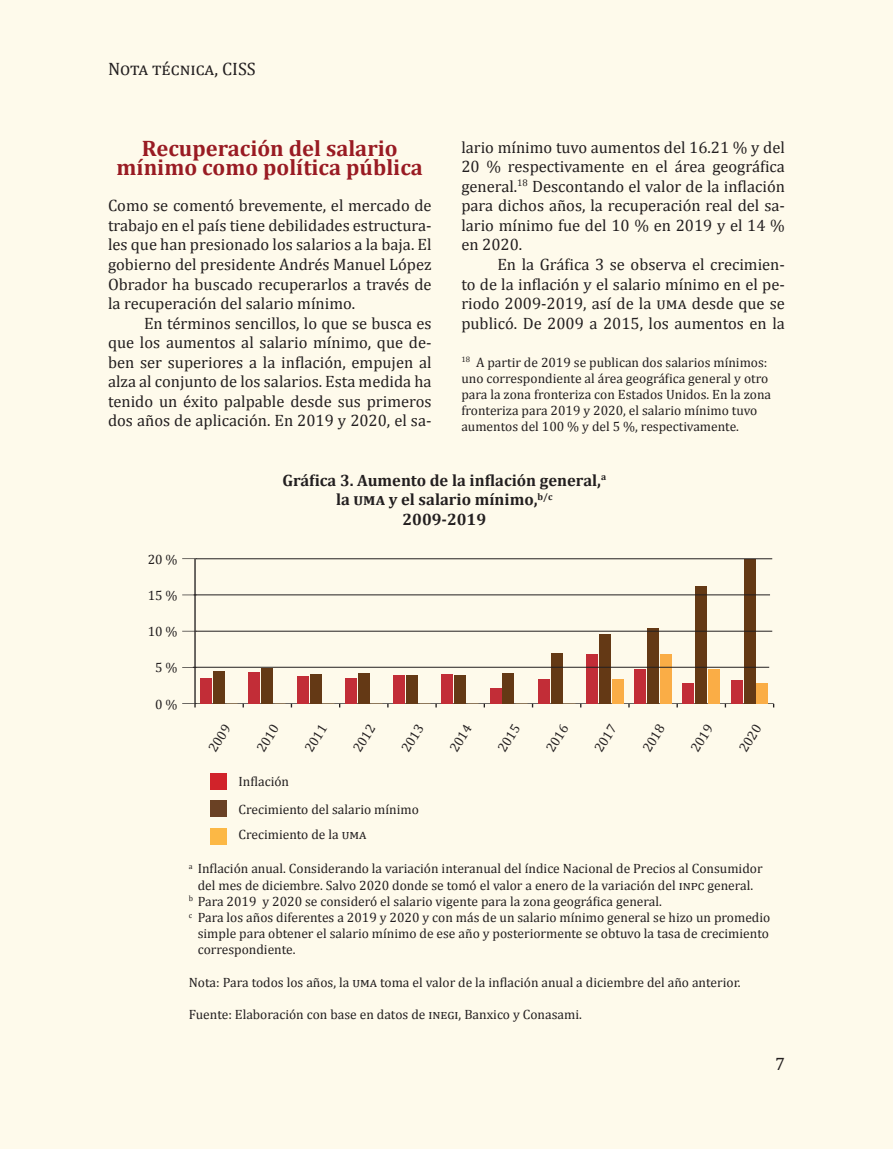
<style>
.page{position:relative;width:893px;height:1149px;background:#fff}
.page>*{position:absolute;margin:0;border:0;box-sizing:border-box;transform-origin:0 0}
.t1{font:700 22.5px/19.5px "Cambria";color:#991b23;text-align:center}
.t2{font:18px "Cambria";color:#231f20}
.t3{font:16.5px/19.5px "Cambria";color:#231f20;text-align:justify}
.t4{font:700 16.5px/19.5px "Cambria";color:#231f20;text-align:center}
.t5{font:13.5px/16.2px "Cambria";color:#231f20}
</style>
<div class="page">
<div style="left:0;top:0;width:893px;height:1148px;background:#fefaeb"></div>
<hr style="left:195px;top:703px;width:579px;height:1px;background:#231f20">
<hr style="left:195px;top:558px;width:1px;height:145px;background:#231f20">
<svg style="left:182px;top:703px;width:15px;height:4px"></svg>
<svg style="left:182px;top:667px;width:15px;height:1px"></svg>
<svg style="left:182px;top:630px;width:14px;height:1px"></svg>
<svg style="left:182px;top:594px;width:12px;height:1px"></svg>
<svg style="left:182px;top:558px;width:14px;height:1px"></svg>
<div style="left:612px;top:679px;width:11px;height:24px;background:#faad46"></div>
<div style="left:660px;top:654px;width:12px;height:49px;background:#faad46"></div>
<div style="left:708px;top:668px;width:12px;height:35px;background:#faad46"></div>
<div style="left:757px;top:683px;width:11px;height:20px;background:#faad46"></div>
<div style="left:213px;top:670px;width:12px;height:33px;background:#643915"></div>
<div style="left:262px;top:668px;width:11px;height:35px;background:#643915"></div>
<div style="left:310px;top:673px;width:11px;height:30px;background:#643915"></div>
<div style="left:358px;top:673px;width:12px;height:30px;background:#643915"></div>
<div style="left:406px;top:674px;width:12px;height:29px;background:#643915"></div>
<div style="left:454px;top:675px;width:12px;height:28px;background:#643915"></div>
<div style="left:503px;top:673px;width:11px;height:30px;background:#643915"></div>
<div style="left:551px;top:652px;width:11px;height:51px;background:#643915"></div>
<div style="left:599px;top:634px;width:12px;height:69px;background:#643915"></div>
<div style="left:647px;top:628px;width:12px;height:75px;background:#643915"></div>
<div style="left:695px;top:586px;width:12px;height:117px;background:#643915"></div>
<div style="left:744px;top:558px;width:11px;height:145px;background:#643915"></div>
<div style="left:200px;top:677px;width:12px;height:26px;background:#c22d37"></div>
<div style="left:249px;top:671px;width:11px;height:32px;background:#c22d37"></div>
<div style="left:297px;top:675px;width:11px;height:28px;background:#c22d37"></div>
<div style="left:345px;top:677px;width:12px;height:26px;background:#c22d37"></div>
<div style="left:393px;top:674px;width:12px;height:29px;background:#c22d37"></div>
<div style="left:442px;top:673px;width:11px;height:30px;background:#c22d37"></div>
<div style="left:490px;top:688px;width:11px;height:15px;background:#c22d37"></div>
<div style="left:538px;top:679px;width:12px;height:24px;background:#c22d37"></div>
<div style="left:586px;top:654px;width:12px;height:49px;background:#c22d37"></div>
<div style="left:634px;top:668px;width:12px;height:35px;background:#c22d37"></div>
<div style="left:683px;top:683px;width:11px;height:20px;background:#c22d37"></div>
<div style="left:731px;top:680px;width:11px;height:23px;background:#c22d37"></div>
<div style="left:210px;top:773px;width:17px;height:16px;background:#d1232a"></div>
<div style="left:210px;top:828px;width:17px;height:16px;background:#fcb845"></div>
<div style="left:210px;top:800px;width:17px;height:16px;background:#6a4124"></div>
<hr style="left:193px;top:666px;width:576px;height:1px;background:#231f20">
<hr style="left:196px;top:558px;width:576px;height:1px;background:#231f20">
<hr style="left:196px;top:630px;width:576px;height:1px;background:#231f20">
<hr style="left:194px;top:594px;width:576px;height:1px;background:#231f20">
<h2 class="t2" style="left:108px;top:58px;width:149px">Nota técnica, CISS</h2>
<h1 class="t1" style="left:117px;top:137px;width:308px">Recuperación del salario mínimo como política pública</h1>
<p class="t3" style="left:108px;top:196px;width:325px">Como se comentó brevemente, el mercado de trabajo en el país tiene debilidades estructura&shy;les que han presionado los salarios a la baja. El gobierno del presidente Andrés Manuel López Obrador ha buscado recuperarlos a través de la recuperación del salario mínimo.</p>
<p class="t3" style="left:108px;top:313px;width:325px;text-indent:36px">En términos sencillos, lo que se busca es que los aumentos al salario mínimo, que de&shy;ben ser superiores a la inflación, empujen al alza al conjunto de los salarios. Esta medida ha tenido un éxito palpable desde sus primeros dos años de aplicación. En 2019 y 2020, el sa-</p>
<p class="t3" style="left:461px;top:138px;width:325px">lario mínimo tuvo aumentos del 16.21 % y del 20 % respectivamente en el área geográfica general.<sup>18</sup> Descontando el valor de la inflación para dichos años, la recuperación real del sa&shy;lario mínimo fue del 10 % en 2019 y el 14 % en 2020.</p>
<p class="t3" style="left:461px;top:254px;width:325px;text-indent:36px">En la Gráfica 3 se observa el crecimien&shy;to de la inflación y el salario mínimo en el pe&shy;riodo 2009-2019, así de la uma desde que se publicó. De 2009 a 2015, los aumentos en la</p>
<p class="t5" style="left:461px;top:354px;width:311px"><sup>18</sup> A partir de 2019 se publican dos salarios mínimos: uno correspondiente al área geográfica general y otro para la zona fronteriza con Estados Unidos. En la zona fronteriza para 2019 y 2020, el salario mínimo tuvo aumentos del 100 % y del 5 %, respectivamente.</p>
<p class="t5" style="left:148px;top:550px;width:31px">20 %</p>
<p class="t5" style="left:148px;top:587px;width:31px">15 %</p>
<p class="t5" style="left:148px;top:623px;width:31px">10 %</p>
<p class="t5" style="left:155px;top:659px;width:24px">5 %</p>
<p class="t5" style="left:155px;top:695px;width:24px">0 %</p>
<p class="t4" style="left:282px;top:469px;width:325px">Gráfica 3. Aumento de la inflación general,<sup>a </sup>la uma y el salario mínimo,<sup>b/c<br></sup>2009-2019</p>
<p class="t5" style="left:205px;top:746px;width:31px;rotate:-58deg">2009</p>
<p class="t5" style="left:253px;top:746px;width:31px;rotate:-58deg">2010</p>
<p class="t5" style="left:301px;top:746px;width:31px;rotate:-58deg">2011</p>
<p class="t5" style="left:349px;top:746px;width:31px;rotate:-58deg">2012</p>
<p class="t5" style="left:398px;top:746px;width:31px;rotate:-58deg">2013</p>
<p class="t5" style="left:446px;top:746px;width:31px;rotate:-58deg">2014</p>
<p class="t5" style="left:494px;top:746px;width:31px;rotate:-58deg">2015</p>
<p class="t5" style="left:542px;top:746px;width:31px;rotate:-58deg">2016</p>
<p class="t5" style="left:591px;top:746px;width:31px;rotate:-58deg">2017</p>
<p class="t5" style="left:639px;top:746px;width:31px;rotate:-58deg">2018</p>
<p class="t5" style="left:687px;top:746px;width:31px;rotate:-58deg">2019</p>
<p class="t5" style="left:735px;top:746px;width:31px;rotate:-58deg">2020</p>
<p class="t5" style="left:238px;top:768px;width:182px;line-height:27.2px">Inflación<br>Crecimiento del salario mínimo</p>
<p class="t5" style="left:238px;top:826px;width:129px">Crecimiento de la uma</p>
<p class="t5" style="left:189px;top:860px;width:575px"><sup>a</sup> Inflación anual. Considerando la variación interanual del índice Nacional de Precios al Consumidor</p>
<p class="t5" style="left:198px;top:876px;width:557px">del mes de diciembre. Salvo 2020 donde se tomó el valor a enero de la variación del inpc general.</p>
<p class="t5" style="left:189px;top:892px;width:475px"><sup>b</sup> Para 2019 y 2020 se consideró el salario vigente para la zona geográfica general.</p>
<p class="t5" style="left:189px;top:909px;width:583px"><sup>c</sup> Para los años diferentes a 2019 y 2020 y con más de un salario mínimo general se hizo un promedio</p>
<p class="t5" style="left:198px;top:925px;width:573px">simple para obtener el salario mínimo de ese año y posteriormente se obtuvo la tasa de crecimiento</p>
<p class="t5" style="left:198px;top:941px;width:99px">correspondiente.</p>
<p class="t5" style="left:189px;top:973px;width:553px">Nota: Para todos los años, la uma toma el valor de la inflación anual a diciembre del año anterior.</p>
<p class="t5" style="left:189px;top:1006px;width:395px">Fuente: Elaboración con base en datos de inegi, Banxico y Conasami.</p>
<h2 class="t2" style="left:775px;top:1052px;width:11px">7</h2>
</div>
